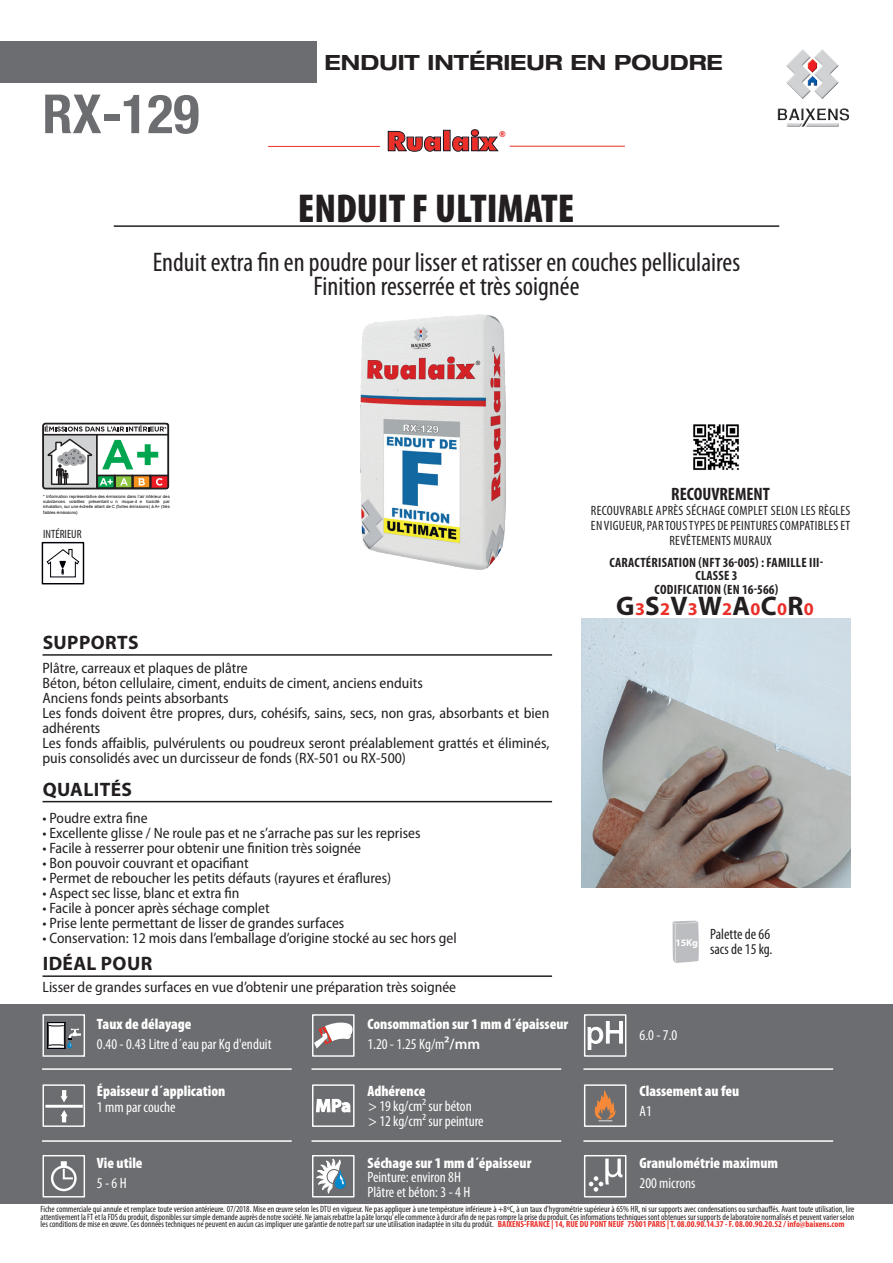
<style>
.page{position:relative;width:893px;height:1263px;background:#fff}
.page>*{position:absolute;margin:0;border:0;box-sizing:border-box;transform-origin:0 0}
.t1{font:700 condensed 54px "Helvetica Neue LT Com";color:#6c6d70}
.t2{font:900 condensed 40.5px "Myriad Pro";color:#231f20}
.t3{font:condensed 27px/24px "Myriad Pro";color:#231f20;text-align:center}
.t4{font:700 27px "Myriad Pro";color:#231f20}
.t5{font:900 27px "Futura BT";color:#ea2f29}
.t6{font:700 expanded 21px "Helvetica Neue LT Pro";color:#231f20}
.t7{font:700 19.5px "Myriad Pro";letter-spacing:.02em;color:#231f20}
.t8{font:700 condensed 18px "Myriad Pro";color:#231f20}
.t9{font:semi-condensed 15px/15px "Myriad Pro";color:#231f20}
.t10{font:900 condensed 15px/20px "Myriad Pro";color:#fff}
.t11{font:condensed 15px/15px "Myriad Pro";color:#fff}
.t12{font:condensed 15px/15px "Myriad Pro";color:#231f20;text-align:right}
.t13{font:condensed 13.5px/15px "Myriad Pro";letter-spacing:.02em;color:#231f20;text-align:center}
.t14{font:700 condensed 13.5px/13.5px "Myriad Pro";letter-spacing:.02em;color:#231f20;text-align:center}
.t15{font:condensed 12px "Myriad Pro";color:#231f20}
.t16{font:condensed 9.15px/7.5px "Myriad Pro";color:#231f20;text-align:justify}
.t17{font:900 8.1px "Futura BT";color:#ea2f29}
.t18{font:4.35px/5.1px "Arial";color:#000;text-align:justify}
.s1{font-weight:400}
.s2{font-weight:600;font-stretch:normal}
.s3{font-size:18px;color:#ea2f29}
.s4{font-weight:700;font-size:9px;color:#ea2f29}
</style>
<div class="page">
<div style="left:0;top:1005px;width:893px;height:199px;background:#6c6d70"></div>
<div style="left:1px;top:42px;width:316px;height:41px;background:#6c6d70"></div>
<img style="left:777px;top:49px;width:72px;height:78px">
<hr style="left:114px;top:225px;width:665px;height:2px;background:#231f20">
<img style="left:693px;top:424px;width:46px;height:46px">
<hr style="left:43px;top:801px;width:509px;height:1px;background:#231f20">
<hr style="left:43px;top:654px;width:509px;height:2px;background:#231f20">
<div style="left:312px;top:1014px;width:43px;height:43px;border:1px solid #fff"></div>
<svg style="left:314px;top:1022px;width:39px;height:26px"></svg>
<div style="left:312px;top:1084px;width:43px;height:43px;border:1px solid #fff"></div>
<svg style="left:316px;top:1098px;width:35px;height:15px"></svg>
<div style="left:312px;top:1155px;width:43px;height:42px;border:1px solid #fff"></div>
<svg style="left:316px;top:1156px;width:30px;height:41px"></svg>
<hr style="left:312px;top:1140px;width:249px;height:2px;background:#fff">
<div style="left:584px;top:1014px;width:42px;height:43px;border:1px solid #fff"></div>
<svg style="left:587px;top:1021px;width:36px;height:29px"></svg>
<div style="left:584px;top:1084px;width:42px;height:43px;border:1px solid #fff"></div>
<svg style="left:594px;top:1090px;width:22px;height:31px"></svg>
<div style="left:584px;top:1155px;width:42px;height:42px;border:1px solid #fff"></div>
<svg style="left:589px;top:1158px;width:34px;height:34px"></svg>
<hr style="left:584px;top:1140px;width:249px;height:2px;background:#fff">
<div style="left:43px;top:1014px;width:42px;height:43px;border:1px solid #fff"></div>
<svg style="left:47px;top:1022px;width:34px;height:27px"></svg>
<div style="left:43px;top:1084px;width:42px;height:43px;border:1px solid #fff"></div>
<div style="left:45px;top:1105px;width:38px;height:3px;border:1px solid #fff"></div>
<svg style="left:61px;top:1090px;width:7px;height:12px"></svg>
<svg style="left:61px;top:1110px;width:7px;height:12px"></svg>
<div style="left:43px;top:1155px;width:42px;height:42px;border:1px solid #fff"></div>
<svg style="left:51px;top:1161px;width:26px;height:30px"></svg>
<hr style="left:43px;top:1140px;width:248px;height:2px;background:#fff">
<hr style="left:312px;top:1068px;width:249px;height:2px;background:#fff">
<hr style="left:584px;top:1068px;width:249px;height:2px;background:#fff">
<hr style="left:43px;top:1068px;width:248px;height:2px;background:#fff">
<svg style="left:672px;top:921px;width:27px;height:42px"></svg>
<hr style="left:510px;top:146px;width:115px;height:1px;background:#ea2f29">
<hr style="left:268px;top:146px;width:112px;height:1px;background:#ea2f29">
<svg style="left:388px;top:131px;width:53px;height:20px"></svg>
<div style="left:443px;top:130px;width:7px;height:21px;border:1px solid #1c1621"></div>
<svg style="left:452px;top:130px;width:46px;height:21px"></svg>
<img style="left:360px;top:315px;width:145px;height:254px">
<img style="left:581px;top:619px;width:269px;height:268px">
<svg style="left:42px;top:423px;width:128px;height:67px"></svg>
<div style="left:42px;top:542px;width:42px;height:42px;border:1px solid #000008"></div>
<svg style="left:46px;top:549px;width:34px;height:29px"></svg>
<hr style="left:43px;top:975px;width:509px;height:2px;background:#231f20">
<h1 class="t1" style="left:43px;top:82px;width:158px">RX-129</h1>
<h3 class="t6" style="left:325px;top:48px;width:400px">ENDUIT INTÉRIEUR EN POUDRE</h3>
<h3 class="t5" style="left:386px;top:125px;width:112px">Rualaix</h3>
<p class="t17" style="left:499px;top:130px;width:8px">®</p>
<h2 class="t2" style="left:298px;top:186px;width:278px">ENDUIT F ULTIMATE</h2>
<h3 class="t3" style="left:153px;top:249px;width:589px">Enduit extra fin en poudre pour lisser et ratisser en couches pelliculaires<br>Finition resserrée et très soignée</h3>
<p class="t18" style="left:43px;top:494px;width:128px">* Information représentative des émissions dans l’air intérieur des substances volatiles présentant u n risque d e toxicité par inhalation, sur une échelle allant de C (fortes émissions) à A+ (très faibles émissions)</p>
<p class="t15" style="left:43px;top:527px;width:40px">INTÉRIEUR</p>
<h3 class="t7" style="left:43px;top:630px;width:97px">SUPPORTS</h3>
<p class="t9" style="left:43px;top:661px;width:508px">Plâtre, carreaux et plaques de plâtre<br>Béton, béton cellulaire, ciment, enduits de ciment, anciens enduits<br>Anciens fonds peints absorbants<br>Les fonds doivent être propres, durs, cohésifs, sains, secs, non gras, absorbants et bien adhérents<br>Les fonds affaiblis, pulvérulents ou poudreux seront préalablement grattés et éliminés, puis consolidés avec un durcisseur de fonds (RX-501 ou RX-500)</p>
<h3 class="t7" style="left:43px;top:776px;width:91px">QUALITÉS</h3>
<p class="t9" style="left:43px;top:810px;width:107px">• Poudre extra fine</p>
<p class="t9" style="left:43px;top:825px;width:380px">• Excellente glisse / Ne roule pas et ne s’arrache pas sur les reprises</p>
<p class="t9" style="left:43px;top:840px;width:320px">• Facile à resserrer pour obtenir une finition très soignée</p>
<p class="t9" style="left:43px;top:855px;width:208px">• Bon pouvoir couvrant et opacifiant</p>
<p class="t9" style="left:43px;top:870px;width:350px">• Permet de reboucher les petits défauts (rayures et éraflures)</p>
<p class="t9" style="left:43px;top:885px;width:199px">• Aspect sec lisse, blanc et extra fin</p>
<p class="t9" style="left:43px;top:900px;width:229px">• Facile à poncer après séchage complet</p>
<p class="t9" style="left:43px;top:915px;width:303px">• Prise lente permettant de lisser de grandes surfaces</p>
<p class="t9" style="left:43px;top:930px;width:416px">• Conservation: 12 mois dans l’emballage d’origine stocké au sec hors gel</p>
<h3 class="t7" style="left:43px;top:951px;width:111px">IDÉAL POUR</h3>
<p class="t9" style="left:43px;top:980px;width:415px">Lisser de grandes surfaces en vue d’obtenir une préparation très soignée</p>
<p class="t10" style="left:97px;top:1014px;width:96px">Taux de délayage</p>
<p class="t11" style="left:97px;top:1036px;width:176px">0.40 - 0.43 Litre d´eau par Kg d'enduit</p>
<p class="t10" style="left:367px;top:1014px;width:202px">Consommation sur 1 mm d´épaisseur<br><span class="s1">1.20 - 1.25 Kg/m</span><span class="s2">²/mm</span></p>
<p class="t10" style="left:97px;top:1082px;width:130px">Épaisseur d´application</p>
<p class="t11" style="left:97px;top:1099px;width:80px">1 mm par couche</p>
<p class="t10" style="left:367px;top:1082px;width:60px">Adhérence</p>
<p class="t11" style="left:368px;top:1098px;width:117px">&gt; 19 kg/cm2 sur béton &gt; 12 kg/cm2 sur peinture</p>
<p class="t10" style="left:97px;top:1153px;width:47px">Vie utile</p>
<p class="t11" style="left:97px;top:1175px;width:31px">5 - 6 H</p>
<p class="t10" style="left:367px;top:1153px;width:166px">Séchage sur 1 mm d´épaisseur</p>
<p class="t11" style="left:367px;top:1169px;width:104px">Peinture: environ 8H<br>Plâtre et béton: 3 - 4 H</p>
<p class="t8" style="left:671px;top:483px;width:100px">RECOUVREMENT</p>
<p class="t13" style="left:591px;top:503px;width:261px">RECOUVRABLE APRÈS SÉCHAGE COMPLET SELON LES RÈGLES<br>EN VIGUEUR, PAR TOUS TYPES DE PEINTURES COMPATIBLES ET<br>REVÊTEMENTS MURAUX</p>
<p class="t14" style="left:609px;top:555px;width:216px">CARACTÉRISATION (NFT 36-005) : FAMILLE III-<br>CLASSE 3<br>CODIFICATION (EN 16-566)</p>
<h3 class="t4" style="left:616px;top:588px;width:199px">G<span class="s3">3</span>S<span class="s3">2</span>V<span class="s3">3</span>W<span class="s3">2</span>A<span class="s3">0</span>C<span class="s3">0</span>R<span class="s3">0</span></h3>
<p class="t12" style="left:675px;top:926px;width:99px"><sub>15Kg</sub> Palette de 66 sacs de 15 kg.</p>
<p class="t11" style="left:640px;top:1027px;width:39px">6.0 - 7.0</p>
<p class="t10" style="left:640px;top:1082px;width:101px">Classement au feu</p>
<p class="t11" style="left:640px;top:1104px;width:14px">A1</p>
<p class="t10" style="left:639px;top:1153px;width:140px">Granulométrie maximum</p>
<p class="t11" style="left:640px;top:1175px;width:57px">200 microns</p>
<p class="t16" style="left:41px;top:1205px;width:815px">Fiche commerciale qui annule et remplace toute version antérieure. 07/2018. Mise en œuvre selon les DTU en vigueur. Ne pas appliquer à une température inférieure à +8ºC, à un taux d’hygrométrie supérieur à 65% HR, ni sur supports avec condensations ou surchauffés. Avant toute utilisation, lire attentivement la FT et la FDS du produit, disponibles sur simple demande auprès de notre société. Ne jamais rebattre la pâte lorsqu’ elle commence à durcir afin de ne pas rompre la prise du produit. Ces informations techniques sont obtenues sur supports de laboratoire normalisés et peuvent varier selon les conditions de mise en œuvre. Ces données techniques ne peuvent en aucun cas impliquer une garantie de notre part sur une utilisation inadaptée in situ du produit. <span class="s4">BAIXENS-FRANCE | 14, RUE DU PONT NEUF 75001 PARIS | T. 08.00.90.14.37 - F. 08.00.90.20.52 / info@baixens.com</span></p>
</div>
